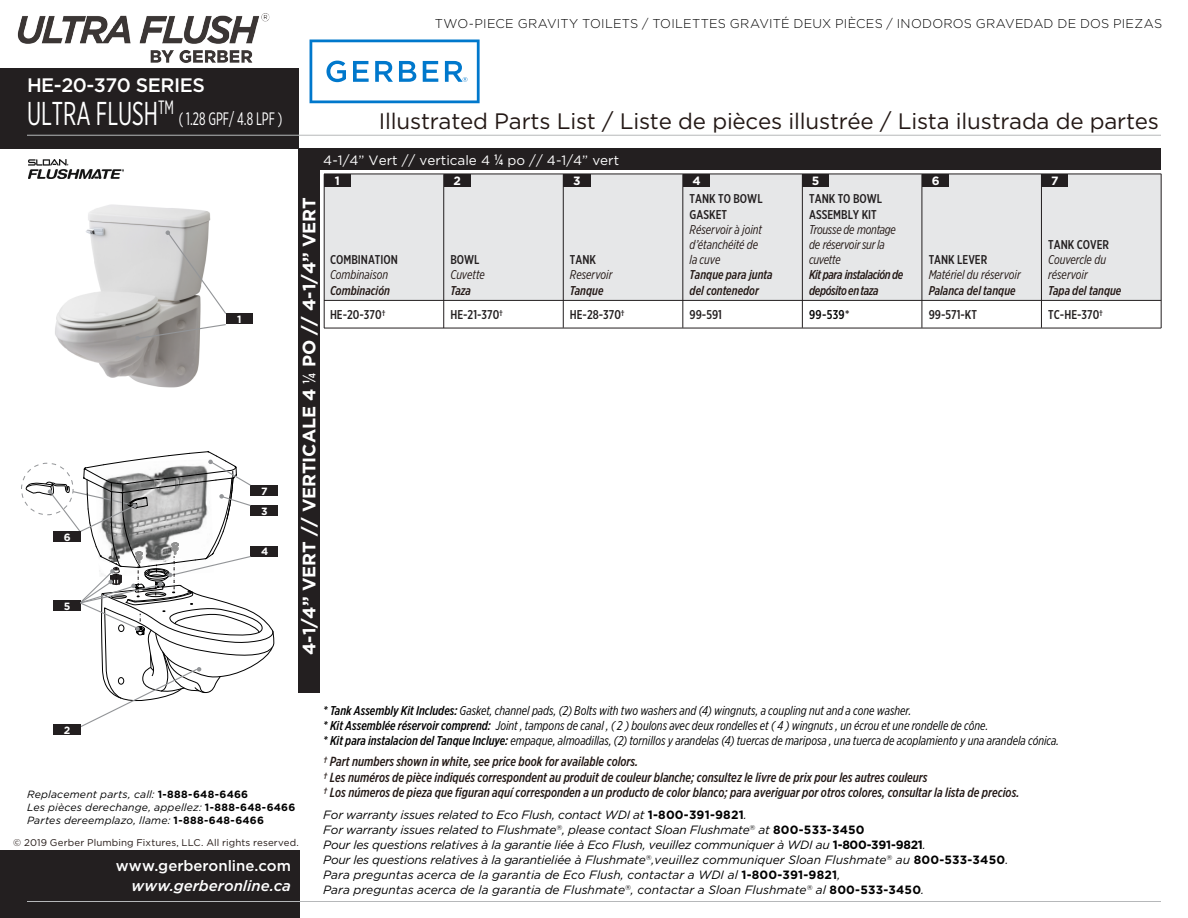
<style>
.page{position:relative;width:1188px;height:918px;background:#fff}
.page>*{position:absolute;margin:0;border:0;box-sizing:border-box;transform-origin:0 0}
.t1{font:33px "Gotham X Narrow";color:#fff;scale:.8 1}
.t2{font:22.35px "Gotham";letter-spacing:-.01em;color:#231815}
.t3{font:500 19.5px "Gotham";letter-spacing:-.025em;color:#fff}
.t4{font:700 18px "Gotham";letter-spacing:-.005em;color:#fff}
.t5{font:18px "Gotham X Narrow";color:#fff;scale:.8 1}
.t6{font:500 15px "Gotham";color:#fff}
.t7{font:italic 500 15px "Gotham";color:#fff}
.t8{font:13.5px "Gotham";color:#fff}
.t9{font:italic 500 13.2px/15.9px "Gotham X Narrow";color:#231815}
.t10{font:italic 12.75px/15px "Gotham X Narrow";color:#000}
.t11{font:italic 12.75px/15.3px "Gotham X Narrow";letter-spacing:-.005em;color:#231815}
.t12{font:500 12.75px/15.3px "Gotham X Narrow";color:#231f20}
.t13{font:300 12.75px "Gotham";letter-spacing:.015em;color:#000}
.t14{font:italic 500 12.75px/15.3px "Gotham X Narrow";color:#231815}
.t15{font:italic 500 12.75px/15.3px "Gotham X Narrow";letter-spacing:-.03em;color:#231815}
.t16{font:500 12.75px "Gotham X Narrow";color:#000}
.t17{font:italic 12px/15px "Gotham";letter-spacing:-.02em;color:#000}
.t18{font:700 12px "Gotham";color:#fff}
.t19{font:italic 10.5px/12.6px "Gotham";letter-spacing:.015em;color:#000}
.t20{font:700 10.5px/20.2px "Gotham";color:#fff}
.t21{font:9.75px "Gotham";letter-spacing:.015em;color:#231815}
.s1{font-family:"Gotham X Narrow";font-weight:500;font-size:15px}
.s2{font-family:"Gotham X Narrow";font-weight:500}
.s3{color:#231f20}
.s4{font-weight:700;font-style:normal}
.s5{font-weight:500}
</style>
<div class="page">
<div style="left:324px;top:174px;width:837px;height:126px;background:#e6e7e8"></div>
<img style="left:55px;top:204px;width:156px;height:184px">
<img style="left:17px;top:13px;width:253px;height:50px">
<div style="left:0;top:68px;width:299px;height:80px;background:#231f20"></div>
<div style="left:0;top:850px;width:299px;height:68px;background:#231f20"></div>
<hr style="left:27px;top:135px;width:1134px;height:1px;background:#b6b8ba">
<hr style="left:27px;top:901px;width:1134px;height:1px;background:#b6b8ba">
<div style="left:226px;top:314px;width:27px;height:10px;background:#231f20"></div>
<svg style="left:166px;top:230px;width:61px;height:85px"></svg>
<svg style="left:135px;top:323px;width:91px;height:17px"></svg>
<svg style="left:310px;top:40px;width:170px;height:63px"></svg>
<hr style="left:324px;top:174px;width:1px;height:154px;background:#231f20">
<hr style="left:324px;top:174px;width:837px;height:1px;background:#231f20">
<div style="left:299px;top:148px;width:21px;height:545px;background:#231f20"></div>
<div style="left:308px;top:148px;width:853px;height:22px;background:#231f20"></div>
<img style="left:28px;top:159px;width:96px;height:19px">
<div style="left:251px;top:485px;width:27px;height:11px;background:#231f20"></div>
<div style="left:251px;top:506px;width:27px;height:10px;background:#231f20"></div>
<div style="left:251px;top:546px;width:27px;height:11px;background:#231f20"></div>
<div style="left:53px;top:724px;width:27px;height:11px;background:#231f20"></div>
<svg style="left:26px;top:451px;width:250px;height:277px"></svg>
<hr style="left:443px;top:174px;width:1px;height:154px;background:#231f20">
<hr style="left:563px;top:174px;width:1px;height:154px;background:#231f20">
<hr style="left:683px;top:174px;width:1px;height:154px;background:#231f20">
<hr style="left:802px;top:174px;width:1px;height:154px;background:#231f20">
<hr style="left:922px;top:174px;width:1px;height:154px;background:#231f20">
<hr style="left:1041px;top:174px;width:1px;height:154px;background:#231f20">
<hr style="left:1161px;top:174px;width:1px;height:154px;background:#231f20">
<hr style="left:324px;top:300px;width:837px;height:1px;background:#231f20">
<hr style="left:324px;top:328px;width:837px;height:1px;background:#231f20">
<div style="left:324px;top:174px;width:27px;height:13px;background:#231f20"></div>
<div style="left:444px;top:174px;width:27px;height:13px;background:#231f20"></div>
<div style="left:563px;top:174px;width:27px;height:13px;background:#231f20"></div>
<div style="left:802px;top:174px;width:27px;height:13px;background:#231f20"></div>
<div style="left:922px;top:174px;width:27px;height:13px;background:#231f20"></div>
<div style="left:1041px;top:174px;width:27px;height:13px;background:#231f20"></div>
<div style="left:683px;top:174px;width:27px;height:13px;background:#231f20"></div>
<h3 class="t3" style="left:27px;top:74px;width:179px">HE-20-370 SERIES</h3>
<h1 class="t1" style="left:27px;top:94px;width:185px">ULTRA FLUSH<sup>TM</sup></h1>
<h3 class="t5" style="left:179px;top:108px;width:131px">( 1.28 GPF/ 4.8 LPF )</h3>
<p class="t20" style="left:64px;top:527px;width:8px">6</p>
<p class="t20" style="left:64px;top:595px;width:8px">5</p>
<p class="t20" style="left:237px;top:309px;width:6px">1</p>
<p class="t20" style="left:261px;top:481px;width:8px">7<br>3</p>
<p class="t20" style="left:261px;top:541px;width:9px">4</p>
<p class="t13" style="left:435px;top:17px;width:729px">TWO-PIECE GRAVITY TOILETS / TOILETTES GRAVITÉ DEUX PIÈCES / INODOROS GRAVEDAD DE DOS PIEZAS</p>
<h2 class="t2" style="left:379px;top:109px;width:782px">Illustrated Parts List / Liste de pièces illustrée / Lista ilustrada de partes</h2>
<p class="t8" style="left:323px;top:152px;width:297px">4-1/4” Vert // verticale 4 <span class="s1">¼</span> po // 4-1/4” vert</p>
<h3 class="t4" style="left:299px;top:655px;width:459px;rotate:-90deg">4-1/4” VERT // VERTICALE 4 <span class="s2">¼</span> PO // 4-1/4” VERT</h3>
<p class="t18" style="left:335px;top:174px;width:7px">1</p>
<p class="t18" style="left:453px;top:174px;width:9px">2</p>
<p class="t18" style="left:573px;top:174px;width:9px">3</p>
<p class="t18" style="left:693px;top:174px;width:10px">4</p>
<p class="t18" style="left:812px;top:174px;width:9px">5</p>
<p class="t18" style="left:932px;top:174px;width:9px">6</p>
<p class="t18" style="left:1051px;top:174px;width:9px">7</p>
<p class="t12" style="left:809px;top:191px;width:74px">TANK TO BOWL<br>ASSEMBLY KIT</p>
<p class="t11" style="left:809px;top:221px;width:88px">Trousse de montage de réservoir surla cuvette</p>
<p class="t15" style="left:809px;top:267px;width:96px">Kitpara instalaciónde depósito en taza</p>
<p class="t12" style="left:690px;top:191px;width:74px">TANK TO BOWL<br>GASKET</p>
<p class="t11" style="left:690px;top:221px;width:74px">Réservoir à joint d’étanchéité de la cuve</p>
<p class="t14" style="left:690px;top:267px;width:84px">Tanque para junta del contenedor</p>
<p class="t12" style="left:1048px;top:236px;width:62px">TANK COVER</p>
<p class="t11" style="left:1048px;top:252px;width:59px">Couvercle du réservoir</p>
<p class="t14" style="left:1048px;top:283px;width:75px">Tapa del tanque</p>
<p class="t12" style="left:450px;top:251px;width:31px">BOWL</p>
<p class="t11" style="left:450px;top:267px;width:36px">Cuvette</p>
<p class="t14" style="left:450px;top:283px;width:22px">Taza</p>
<p class="t12" style="left:330px;top:251px;width:69px">COMBINATION</p>
<p class="t11" style="left:330px;top:267px;width:60px">Combinaison</p>
<p class="t14" style="left:330px;top:283px;width:61px">Combinación</p>
<p class="t12" style="left:570px;top:251px;width:28px">TANK</p>
<p class="t11" style="left:570px;top:267px;width:44px">Reservoir</p>
<p class="t14" style="left:570px;top:283px;width:35px">Tanque</p>
<p class="t12" style="left:929px;top:251px;width:60px">TANK LEVER</p>
<p class="t11" style="left:929px;top:267px;width:93px">Matériel du réservoir</p>
<p class="t14" style="left:929px;top:283px;width:88px">Palanca del tanque</p>
<p class="t12" style="left:330px;top:307px;width:57px">HE-20-370†</p>
<p class="t12" style="left:450px;top:307px;width:54px">HE-21-370†</p>
<p class="t12" style="left:570px;top:307px;width:56px">HE-28-370†</p>
<p class="t12" style="left:690px;top:307px;width:34px">99-591</p>
<p class="t16" style="left:809px;top:307px;width:42px">99-539<span class="s3">*</span></p>
<p class="t12" style="left:929px;top:307px;width:50px">99-571-KT</p>
<p class="t12" style="left:1048px;top:307px;width:56px">TC-HE-370†</p>
<p class="t20" style="left:64px;top:720px;width:8px">2</p>
<p class="t19" style="left:27px;top:788px;width:270px">Replacement parts, call: <span class="s4">1-888-648-6466<br></span>Les pièces derechange, appellez: <span class="s4">1-888-648-6466<br></span>Partes dereemplazo, llame: <span class="s4">1-888-648-6466</span></p>
<p class="t21" style="left:13px;top:837px;width:287px">© 2019 Gerber Plumbing Fixtures, LLC. All rights reserved.</p>
<p class="t6" style="left:116px;top:857px;width:177px">www.gerberonline.com</p>
<p class="t7" style="left:131px;top:877px;width:161px">www.gerberonline.ca</p>
<p class="t10" style="left:323px;top:703px;width:737px"><span class="s5">* Tank Assembly Kit Includes:</span> Gasket, channel pads, (2) Bolts with two washers and (4) wingnuts, a coupling nut and a cone washer.<br><span class="s5">* Kit Assemblée réservoir comprend:</span> Joint , tampons de canal , ( 2 ) boulons avec deux rondelles et ( 4 ) wingnuts , un écrou et une rondelle de cône.<br><span class="s5">* Kit para instalacion del Tanque Incluye:</span> empaque, almoadillas, (2) tornillos y arandelas (4) tuercas de mariposa , una tuerca de acoplamiento y una arandela cónica.</p>
<p class="t9" style="left:323px;top:753px;width:698px">† Part numbers shown in white, see price book for available colors.<br>† Les numéros de pièce indiqués correspondent au produit de couleur blanche; consultez le livre de prix pour les autres couleurs<br>† Los números de pieza que figuran aquí corresponden a un producto de color blanco; para averiguar por otros colores, consultar la lista de precios.</p>
<p class="t17" style="left:323px;top:807px;width:687px">For warranty issues related to Eco Flush, contact WDI at <span class="s4">1-800-391-9821</span>.<br>For warranty issues related to Flushmate<sup>®</sup>, please contact Sloan Flushmate<sup>®</sup> at <span class="s4">800-533-3450<br></span>Pour les questions relatives à la garantie liée à Eco Flush, veuillez communiquer à WDI au <span class="s4">1-800-391-9821</span>.<br>Pour les questions relatives à la garantieliée à Flushmate<sup>®</sup>,veuillez communiquer Sloan Flushmate<sup>®</sup> au <span class="s4">800-533-3450</span>.<br>Para preguntas acerca de la garantia de Eco Flush, contactar a WDI al <span class="s4">1-800-391-9821</span>,<br>Para preguntas acerca de la garantia de Flushmate<sup>®</sup>, contactar a Sloan Flushmate<sup>®</sup> al <span class="s4">800-533-3450</span>.</p>
</div>
